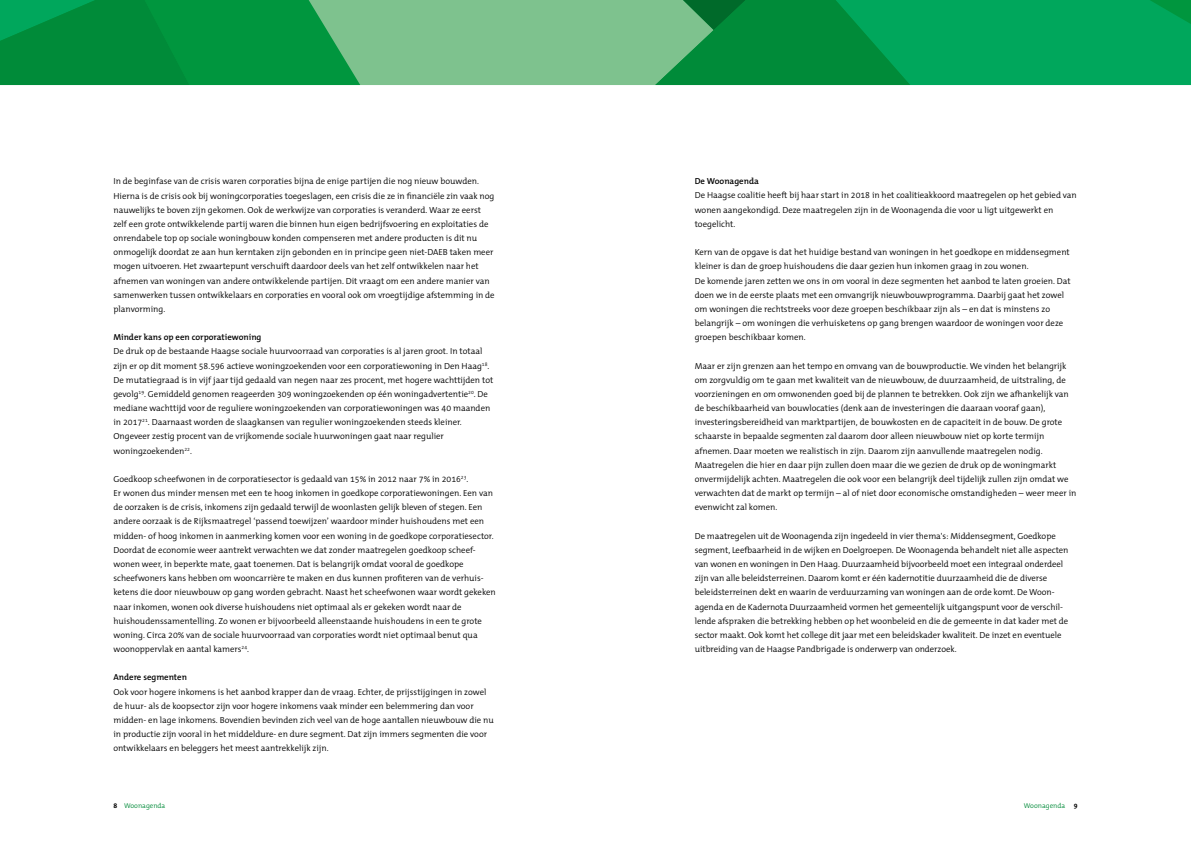
<style>
.page{position:relative;width:1191px;height:842px;background:#fff}
.page>*{position:absolute;margin:0;border:0;box-sizing:border-box;transform-origin:0 0}
.t1{font:300 8.8px/14.2px "The Mix B W4";color:#000}
.t2{font:600 8.8px "The Mix B W6";color:#000}
.t3{font:300 7px "The Mix B W4";color:#008b39}
.s1{font-family:"The Mix B W7";font-weight:700;color:#000}
</style>
<div class="page">
<svg style="left:759px;top:0;width:432px;height:85px;background:#009f52"></svg>
<svg style="left:0;top:0;width:759px;height:85px;background:#3aa762"></svg>
<p class="t1" style="left:113px;top:174px;width:383px">In de beginfase van de crisis waren corporaties bijna de enige partijen die nog nieuw bouwden.<br>Hierna is de crisis ook bij woningcorporaties toegeslagen, een crisis die ze in financiële zin vaak nog nauwelijks te boven zijn gekomen. Ook de werkwijze van corporaties is veranderd. Waar ze eerst zelf een grote ontwikkelende partij waren die binnen hun eigen bedrijfsvoering en exploitaties de onrendabele top op sociale woningbouw konden compenseren met andere producten is dit nu onmogelijk doordat ze aan hun kerntaken zijn gebonden en in principe geen niet-DAEB taken meer mogen uitvoeren. Het zwaartepunt verschuift daardoor deels van het zelf ontwikkelen naar het afnemen van woningen van andere ontwikkelende partijen. Dit vraagt om een andere manier van samenwerken tussen ontwikkelaars en corporaties en vooral ook om vroegtijdige afstemming in de planvorming.</p>
<p class="t2" style="left:113px;top:332px;width:150px">Minder kans op een corporatiewoning</p>
<p class="t1" style="left:113px;top:344px;width:381px">De druk op de bestaande Haagse sociale huurvoorraad van corporaties is al jaren groot. In totaal zijn er op dit moment 58.596 actieve woningzoekenden voor een corporatiewoning in Den Haag<sup>18</sup>.<br>De mutatiegraad is in vijf jaar tijd gedaald van negen naar zes procent, met hogere wachttijden tot gevolg<sup>19</sup>. Gemiddeld genomen reageerden 309 woningzoekenden op één woningadvertentie<sup>20</sup>. De mediane wachttijd voor de reguliere woningzoekenden van corporatiewoningen was 40 maanden in 2017<sup>21</sup>. Daarnaast worden de slaagkansen van regulier woningzoekenden steeds kleiner.<br>Ongeveer zestig procent van de vrijkomende sociale huurwoningen gaat naar regulier woningzoekenden<sup>22</sup>.</p>
<p class="t1" style="left:113px;top:472px;width:384px">Goedkoop scheefwonen in de corporatiesector is gedaald van 15% in 2012 naar 7% in 2016<sup>23</sup>.<br>Er wonen dus minder mensen met een te hoog inkomen in goedkope corporatiewoningen. Een van de oorzaken is de crisis, inkomens zijn gedaald terwijl de woonlasten gelijk bleven of stegen. Een andere oorzaak is de Rijksmaatregel ‘passend toewijzen’ waardoor minder huishoudens met een midden- of hoog inkomen in aanmerking komen voor een woning in de goedkope corporatiesector.<br>Doordat de economie weer aantrekt verwachten we dat zonder maatregelen goedkoop scheef&shy;wonen weer, in beperkte mate, gaat toenemen. Dat is belangrijk omdat vooral de goedkope scheefwoners kans hebben om wooncarrière te maken en dus kunnen profiteren van de verhuis&shy;ketens die door nieuwbouw op gang worden gebracht. Naast het scheefwonen waar wordt gekeken naar inkomen, wonen ook diverse huishoudens niet optimaal als er gekeken wordt naar de huishoudenssamentelling. Zo wonen er bijvoorbeeld alleenstaande huishoudens in een te grote woning. Circa 20% van de sociale huurvoorraad van corporaties wordt niet optimaal benut qua woonoppervlak en aantal kamers<sup>24</sup>.</p>
<p class="t2" style="left:113px;top:672px;width:75px">Andere segmenten</p>
<p class="t1" style="left:113px;top:684px;width:382px">Ook voor hogere inkomens is het aanbod krapper dan de vraag. Echter, de prijsstijgingen in zowel de huur- als de koopsector zijn voor hogere inkomens vaak minder een belemmering dan voor midden- en lage inkomens. Bovendien bevinden zich veel van de hoge aantallen nieuwbouw die nu in productie zijn vooral in het middeldure- en dure segment. Dat zijn immers segmenten die voor ontwikkelaars en beleggers het meest aantrekkelijk zijn.</p>
<p class="t2" style="left:694px;top:176px;width:66px">De Woonagenda</p>
<p class="t1" style="left:694px;top:188px;width:383px">De Haagse coalitie heeft bij haar start in 2018 in het coalitieakkoord maatregelen op het gebied van wonen aangekondigd. Deze maatregelen zijn in de Woonagenda die voor u ligt uitgewerkt en toegelicht.</p>
<p class="t1" style="left:694px;top:245px;width:377px">Kern van de opgave is dat het huidige bestand van woningen in het goedkope en middensegment kleiner is dan de groep huishoudens die daar gezien hun inkomen graag in zou wonen.<br>De komende jaren zetten we ons in om vooral in deze segmenten het aanbod te laten groeien. Dat doen we in de eerste plaats met een omvangrijk nieuwbouwprogramma. Daarbij gaat het zowel om woningen die rechtstreeks voor deze groepen beschikbaar zijn als – en dat is minstens zo belangrijk – om woningen die verhuisketens op gang brengen waardoor de woningen voor deze groepen beschikbaar komen.</p>
<p class="t1" style="left:694px;top:359px;width:383px">Maar er zijn grenzen aan het tempo en omvang van de bouwproductie. We vinden het belangrijk om zorgvuldig om te gaan met kwaliteit van de nieuwbouw, de duurzaamheid, de uitstraling, de voorzieningen en om omwonenden goed bij de plannen te betrekken. Ook zijn we afhankelijk van de beschikbaarheid van bouwlocaties (denk aan de investeringen die daaraan vooraf gaan), investeringsbereidheid van marktpartijen, de bouwkosten en de capaciteit in de bouw. De grote schaarste in bepaalde segmenten zal daarom door alleen nieuwbouw niet op korte termijn afnemen. Daar moeten we realistisch in zijn. Daarom zijn aanvullende maatregelen nodig.<br>Maatregelen die hier en daar pijn zullen doen maar die we gezien de druk op de woningmarkt onvermijdelijk achten. Maatregelen die ook voor een belangrijk deel tijdelijk zullen zijn omdat we verwachten dat de markt op termijn – al of niet door economische omstandigheden – weer meer in evenwicht zal komen.</p>
<p class="t1" style="left:694px;top:529px;width:375px">De maatregelen uit de Woonagenda zijn ingedeeld in vier thema's: Middensegment, Goedkope segment, Leefbaarheid in de wijken en Doelgroepen. De Woonagenda behandelt niet alle aspecten van wonen en woningen in Den Haag. Duurzaamheid bijvoorbeeld moet een integraal onderdeel zijn van alle beleidsterreinen. Daarom komt er één kadernotitie duurzaamheid die de diverse beleidsterreinen dekt en waarin de verduurzaming van woningen aan de orde komt. De Woon&shy;agenda en de Kadernota Duurzaamheid vormen het gemeentelijk uitgangspunt voor de verschil&shy;lende afspraken die betrekking hebben op het woonbeleid en die de gemeente in dat kader met de sector maakt. Ook komt het college dit jaar met een beleidskader kwaliteit. De inzet en eventuele uitbreiding van de Haagse Pandbrigade is onderwerp van onderzoek.</p>
<p class="t3" style="left:113px;top:801px;width:53px"><span class="s1">8</span> Woonagenda</p>
<p class="t3" style="left:1024px;top:801px;width:55px">Woonagenda <span class="s1">9</span></p>
</div>
